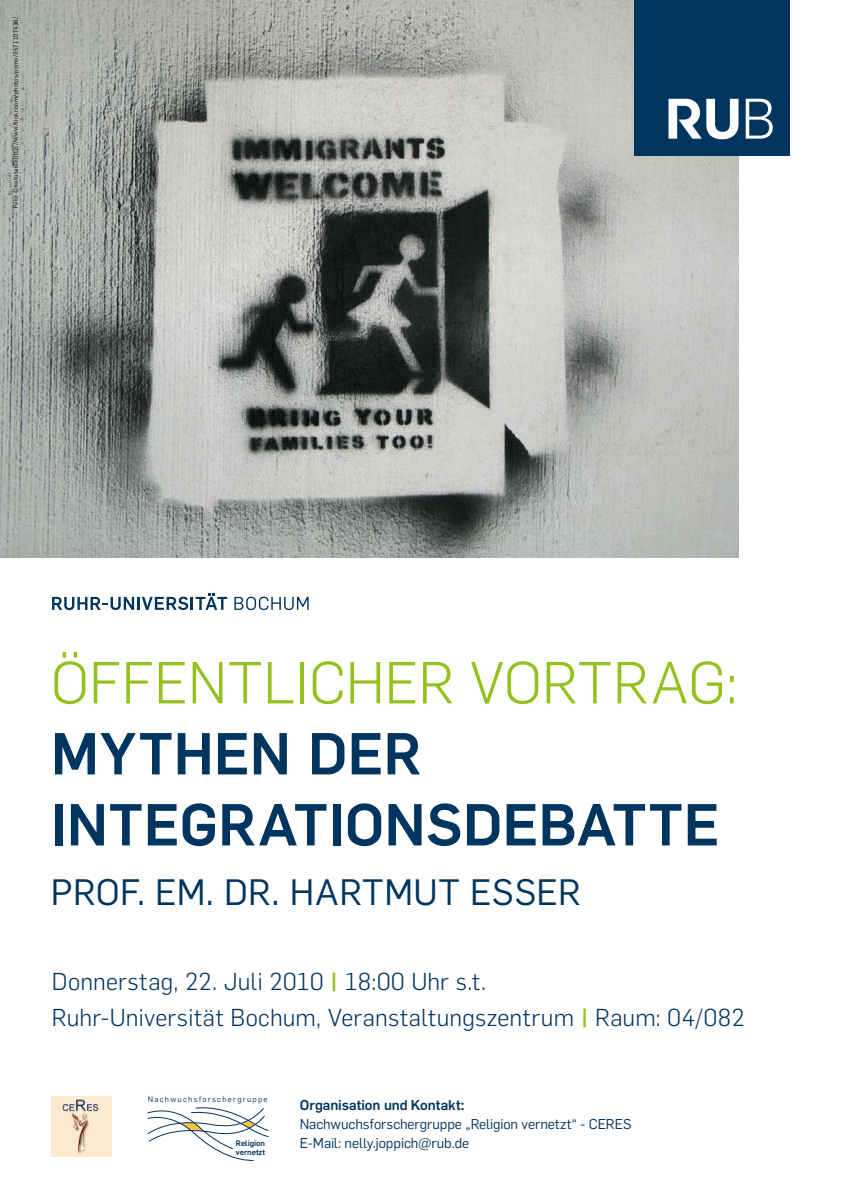
<style>
.page{position:relative;width:842px;height:1191px;background:#fff}
.page>*{position:absolute;margin:0;border:0;box-sizing:border-box;transform-origin:0 0}
.t1{font:700 58px/71px "Rub Flama";color:#003560}
.t2{font:300 58px "Rub Flama";color:#94c11c}
.t3{font:36px "Rub Flama";letter-spacing:.01em;color:#003560}
.t4{font:300 24px/35px "Rub Flama";letter-spacing:.005em;color:#003560}
.t5{font:14px/19px "Rub Flama";letter-spacing:-.005em;color:#003560}
.t6{font:700 14px "Rub Flama";color:#003560}
.t7{font:7.9px "Rub Flama";letter-spacing:.16em;color:#003560}
.t8{font:700 7.9px/9.4px "Rub Flama";color:#003560}
.t9{font:6px "Rub Flama";letter-spacing:.045em;color:#000}
.s1{font-weight:700;color:#94c11c}
</style>
<div class="page">
<img style="left:0;top:0;width:738px;height:557px">
<div style="left:634px;top:0;width:156px;height:156px;background:#003560"></div>
<svg style="left:746px;top:99px;width:27px;height:40px"></svg>
<svg style="left:668px;top:99px;width:70px;height:40px"></svg>
<svg style="left:234px;top:596px;width:75px;height:14px"></svg>
<svg style="left:52px;top:593px;width:175px;height:17px"></svg>
<svg style="left:147px;top:1107px;width:122px;height:54px"></svg>
<img style="left:52px;top:1096px;width:60px;height:60px">
<p class="t9" style="left:12px;top:208px;width:193px;rotate:-90deg">Foto: ©katutaide http://www.flickr.com/photos/pomo/3571107436/</p>
<h1 class="t2" style="left:51px;top:643px;width:689px">öffentlicher vortrag:</h1>
<h1 class="t1" style="left:51px;top:714px;width:670px">mythen der integrationsdebatte</h1>
<h2 class="t3" style="left:51px;top:868px;width:531px">Prof. em. dr. hartmut esser</h2>
<p class="t4" style="left:52px;top:963px;width:694px">Donnerstag, 22. Juli 2010 <span class="s1">|</span> 18:00 Uhr s.t.<br>Ruhr-Universität Bochum, Veranstaltungszentrum <span class="s1">|</span> Raum: 04/082</p>
<p class="t7" style="left:148px;top:1093px;width:121px">Nachwuchsforschergruppe</p>
<p class="t8" style="left:236px;top:1137px;width:31px">Religion vernetzt</p>
<p class="t6" style="left:300px;top:1094px;width:166px">Organisation und Kontakt:</p>
<p class="t5" style="left:300px;top:1113px;width:307px">Nachwuchsforschergruppe „Religion vernetzt“ - CERES<br>E-Mail: nelly.joppich@rub.de</p>
</div>
